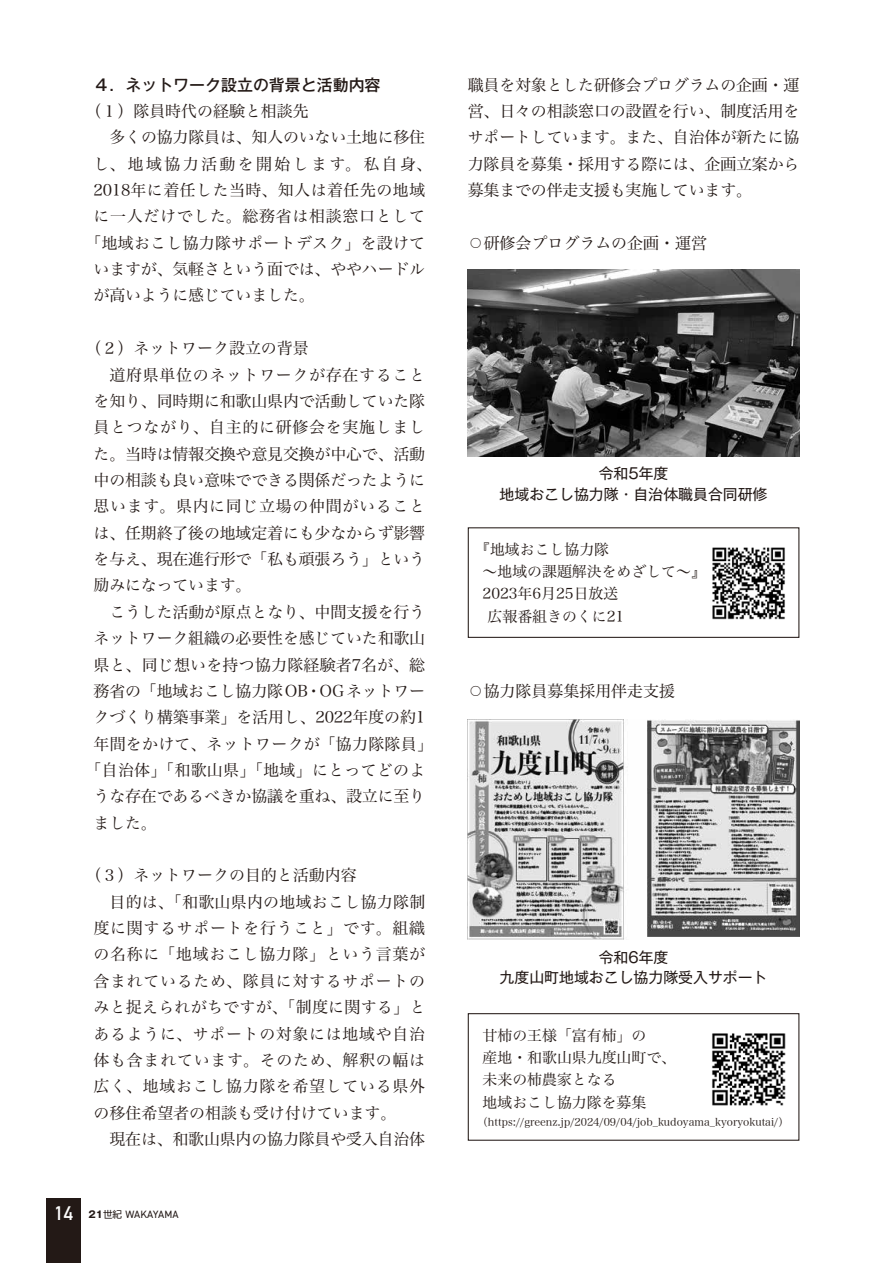
<style>
.page{position:relative;width:893px;height:1263px;background:#fff}
.page>*{position:absolute;margin:0;border:0;box-sizing:border-box;transform-origin:0 0}
.t1{font:15.9px/26.4px "Hira Min Pro W3";color:#231916;text-align:justify}
.t2{font:15.9px "Hira Min Pro W3";letter-spacing:.045em;color:#231916}
.t3{font:15.9px "Hira Min Pro W3";letter-spacing:.03em;color:#231916}
.t4{font:15.9px "Hira Min Pro W3";letter-spacing:.02em;color:#231916}
.t5{font:15.9px "Hira Min Pro W3";letter-spacing:.15em;color:#231916}
.t6{font:500 15.9px "Gothic MB101 Pro";color:#231916}
.t7{font:14.85px/22.4px "Hira Min Pro W3";color:#231916}
.t8{font:14.85px/20.2px "Gothic MB101 Pro";color:#231916;text-align:center}
.t9{font:10.65px "Hira Min Pro W3";color:#231916}
.t10{font:10.65px "DIN2014";color:#231916}
.s1{font-family:"DIN Alternate";font-weight:700;font-size:19.2px;color:#fff}
.s2{font-family:"Gothic MB101 Pro";font-weight:700;font-size:9.6px}
.s3{font-family:"UD Shin Go NT Pro";font-size:9.6px}
</style>
<div class="page">
<div style="left:47px;top:1198px;width:34px;height:65px;background:#231916"></div>
<div style="left:468px;top:527px;width:331px;height:111px;border:1px solid #231916"></div>
<div style="left:468px;top:1013px;width:331px;height:128px;border:1px solid #231916"></div>
<img style="left:712px;top:547px;width:73px;height:73px">
<img style="left:712px;top:1033px;width:74px;height:73px">
<img style="left:468px;top:269px;width:331px;height:188px">
<img style="left:468px;top:719px;width:331px;height:220px">
<p class="t6" style="left:94px;top:71px;width:289px">４．ネットワーク設立の背景と活動内容</p>
<p class="t1" style="left:86px;top:96px;width:225px">（１）隊員時代の経験と相談先</p>
<p class="t1" style="left:109px;top:123px;width:317px">多くの協力隊員は、知人のいない土地に移住</p>
<p class="t5" style="left:94px;top:150px;width:340px">し、地域協力活動を開始します。私自身、</p>
<p class="t3" style="left:94px;top:176px;width:333px">2018年に着任した当時、知人は着任先の地域</p>
<p class="t2" style="left:94px;top:203px;width:333px">に一人だけでした。総務省は相談窓口として</p>
<p class="t1" style="left:86px;top:228px;width:341px">「地域おこし協力隊サポートデスク」を設けて</p>
<p class="t1" style="left:94px;top:254px;width:333px">いますが、気軽さという面では、ややハードル</p>
<p class="t1" style="left:94px;top:281px;width:223px">が高いように感じていました。</p>
<p class="t1" style="left:86px;top:334px;width:225px">（２）ネットワーク設立の背景</p>
<p class="t2" style="left:109px;top:361px;width:317px">道府県単位のネットワークが存在すること</p>
<p class="t1" style="left:94px;top:386px;width:333px">を知り、同時期に和歌山県内で活動していた隊</p>
<p class="t2" style="left:94px;top:414px;width:333px">員とつながり、自主的に研修会を実施しまし</p>
<p class="t1" style="left:94px;top:439px;width:333px">た。当時は情報交換や意見交換が中心で、活動</p>
<p class="t1" style="left:94px;top:465px;width:333px">中の相談も良い意味でできる関係だったように</p>
<p class="t2" style="left:94px;top:493px;width:333px">思います。県内に同じ立場の仲間がいること</p>
<p class="t1" style="left:94px;top:518px;width:333px">は、任期終了後の地域定着にも少なからず影響</p>
<p class="t1" style="left:94px;top:544px;width:333px">を与え、現在進行形で「私も頑張ろう」という</p>
<p class="t1" style="left:94px;top:571px;width:160px">励みになっています。</p>
<p class="t1" style="left:109px;top:597px;width:317px">こうした活動が原点となり、中間支援を行う</p>
<p class="t1" style="left:94px;top:623px;width:333px">ネットワーク組織の必要性を感じていた和歌山</p>
<p class="t1" style="left:94px;top:650px;width:333px">県と、同じ想いを持つ協力隊経験者7名が、総</p>
<p class="t1" style="left:94px;top:676px;width:333px">務省の「地域おこし協力隊OB・OGネットワー</p>
<p class="t1" style="left:94px;top:703px;width:333px">クづくり構築事業」を活用し、2022年度の約1</p>
<p class="t1" style="left:94px;top:729px;width:341px">年間をかけて、ネットワークが「協力隊隊員」</p>
<p class="t1" style="left:86px;top:755px;width:341px">「自治体」「和歌山県」「地域」にとってどのよ</p>
<p class="t1" style="left:94px;top:782px;width:333px">うな存在であるべきか協議を重ね、設立に至り</p>
<p class="t1" style="left:94px;top:808px;width:65px">ました。</p>
<p class="t1" style="left:86px;top:861px;width:273px">（３）ネットワークの目的と活動内容</p>
<p class="t4" style="left:109px;top:888px;width:317px">目的は、「和歌山県内の地域おこし協力隊制</p>
<p class="t2" style="left:94px;top:914px;width:333px">度に関するサポートを行うこと」です。組織</p>
<p class="t2" style="left:94px;top:941px;width:333px">の名称に「地域おこし協力隊」という言葉が</p>
<p class="t2" style="left:94px;top:967px;width:333px">含まれているため、隊員に対するサポートの</p>
<p class="t1" style="left:94px;top:992px;width:333px">みと捉えられがちですが、「制度に関する」と</p>
<p class="t2" style="left:94px;top:1020px;width:333px">あるように、サポートの対象には地域や自治</p>
<p class="t2" style="left:94px;top:1046px;width:333px">体も含まれています。そのため、解釈の幅は</p>
<p class="t2" style="left:94px;top:1073px;width:333px">広く、地域おこし協力隊を希望している県外</p>
<p class="t1" style="left:94px;top:1098px;width:304px">の移住希望者の相談も受け付けています。</p>
<p class="t1" style="left:109px;top:1124px;width:317px">現在は、和歌山県内の協力隊員や受入自治体</p>
<p class="t10" style="left:55px;top:1207px;width:125px"><span class="s1">14</span> <span class="s2">21</span><span class="s3">世紀</span> WAKAYAMA</p>
<p class="t1" style="left:468px;top:70px;width:333px">職員を対象とした研修会プログラムの企画・運営、日々の相談窓口の設置を行い、制度活用をサポートしています。また、自治体が新たに協力隊員を募集・採用する際には、企画立案から募集までの伴走支援も実施しています。</p>
<p class="t1" style="left:468px;top:228px;width:241px">⃝研修会プログラムの企画・運営</p>
<p class="t8" style="left:500px;top:461px;width:269px">令和5年度<br>地域おこし協力隊・自治体職員合同研修</p>
<p class="t7" style="left:475px;top:537px;width:135px">『地域おこし協力隊</p>
<p class="t7" style="left:483px;top:559px;width:225px">～地域の課題解決をめざして～』</p>
<p class="t7" style="left:483px;top:581px;width:137px">2023年6月25日放送</p>
<p class="t7" style="left:488px;top:604px;width:138px">広報番組きのくに21</p>
<p class="t1" style="left:468px;top:676px;width:209px">⃝協力隊員募集採用伴走支援</p>
<p class="t8" style="left:500px;top:945px;width:269px">令和6年度<br>九度山町地域おこし協力隊受入サポート</p>
<p class="t7" style="left:483px;top:1022px;width:195px">甘柿の王様「富有柿」の<br>産地・和歌山県九度山町で、未来の柿農家となる<br>地域おこし協力隊を募集</p>
<p class="t9" style="left:477px;top:1113px;width:313px">（https://greenz.jp/2024/09/04/job_kudoyama_kyoryokutai/）</p>
</div>
